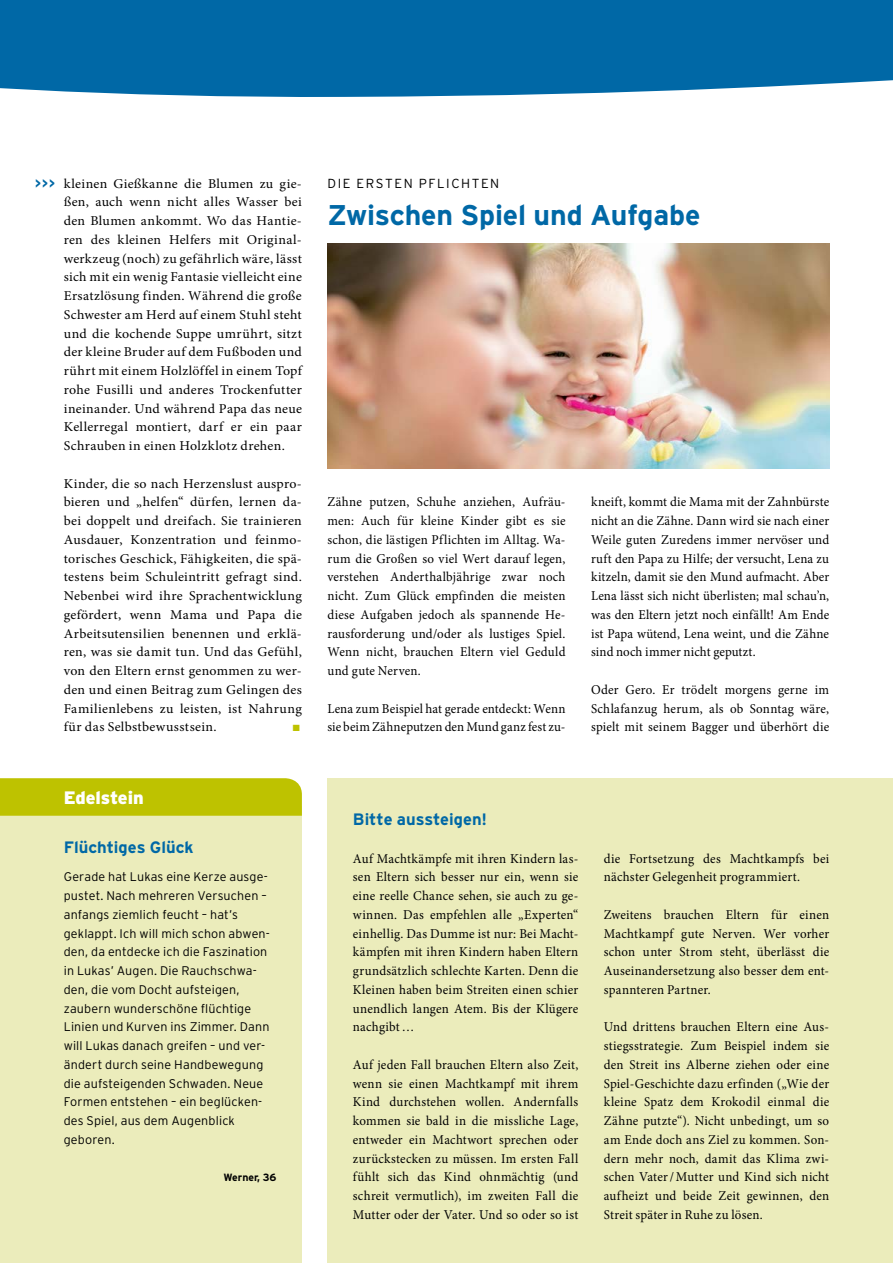
<style>
.page{position:relative;width:893px;height:1263px;background:#fff}
.page>*{position:absolute;margin:0;border:0;box-sizing:border-box;transform-origin:0 0}
.t1{font:700 28.5px "Interstate";letter-spacing:-.005em;color:#0068a6}
.t2{font:900 18px "Interstate";color:#fff}
.t3{font:700 16.5px "Interstate";color:#0068a6}
.t4{font:13.5px/18.8px "Minion Pro";letter-spacing:.015em;color:#000;text-align:justify;scale:.96 1}
.t5{font:13.5px/18.8px "Minion Pro";letter-spacing:.015em;color:#000;text-align:justify}
.t6{font:300 13.2px "Interstate";letter-spacing:.12em;color:#000}
.t7{font:300 12.6px/18.8px "Interstate";letter-spacing:.01em;color:#000}
.t8{font:700 10.5px "Interstate";color:#000}
.t9{font:9px "Zapf Dingbats ITC";color:#bec200}
.s1{font-family:"Interstate";font-weight:700;color:#0068a6}
</style>
<div class="page">
<div style="left:0;top:806px;width:302px;height:457px;background:#ebecbb"></div>
<div style="left:2px;top:778px;width:300px;height:38px;background:#bec200"></div>
<div style="left:327px;top:778px;width:566px;height:485px;background:#ebecbb"></div>
<img style="left:327px;top:244px;width:502px;height:225px">
<div style="left:2px;top:2px;width:889px;height:95px;background:#0068a6"></div>
<p class="t5" style="left:64px;top:174px;width:240px;text-indent:-29px"><span class="s1">&gt;&gt;&gt;</span> kleinen Gießkanne die Blumen zu gie&shy;ßen, auch wenn nicht alles Wasser bei den Blumen ankommt. Wo das Hantie&shy;ren des kleinen Helfers mit Original&shy;werkzeug (noch) zu gefährlich wäre, lässt sich mit ein wenig Fantasie vielleicht eine Ersatzlösung finden. Während die große Schwester am Herd auf einem Stuhl steht und die kochende Suppe umrührt, sitzt der kleine Bruder auf dem Fußboden und rührt mit einem Holzlöffel in einem Topf rohe Fusilli und anderes Trockenfutter ineinander. Und während Papa das neue Kellerregal montiert, darf er ein paar Schrauben in einen Holzklotz drehen.</p>
<p class="t5" style="left:64px;top:474px;width:240px">Kinder, die so nach Herzenslust auspro&shy;bieren und „helfen“ dürfen, lernen da&shy;bei doppelt und dreifach. Sie trainieren Ausdauer, Konzentration und feinmo&shy;torisches Geschick, Fähigkeiten, die spä&shy;testens beim Schuleintritt gefragt sind.<br>Nebenbei wird ihre Sprachentwicklung gefördert, wenn Mama und Papa die Arbeitsutensilien benennen und erklä&shy;ren, was sie damit tun. Und das Gefühl, von den Eltern ernst genommen zu wer&shy;den und einen Beitrag zum Gelingen des Familienlebens zu leisten, ist Nahrung für das Selbstbewusstsein.</p>
<p class="t9" style="left:293px;top:724px;width:9px">■</p>
<h2 class="t2" style="left:64px;top:787px;width:81px">Edelstein</h2>
<p class="t3" style="left:64px;top:838px;width:131px">Flüchtiges Glück</p>
<p class="t7" style="left:64px;top:867px;width:208px">Gerade hat Lukas eine Kerze ausge&shy;pustet. Nach mehreren Versuchen – anfangs ziemlich feucht – hat’s geklappt. Ich will mich schon abwen&shy;den, da entdecke ich die Faszination in Lukas’ Augen. Die Rauchschwa&shy;den, die vom Docht aufsteigen, zaubern wunderschöne flüchtige<br>Linien und Kurven ins Zimmer. Dann will Lukas danach greifen – und ver&shy;ändert durch seine Handbewegung die aufsteigenden Schwaden. Neue<br>Formen entstehen – ein beglücken&shy;des Spiel, aus dem Augenblick geboren.</p>
<p class="t8" style="left:223px;top:1172px;width:54px">Werner, 36</p>
<p class="t6" style="left:327px;top:175px;width:173px">DIE ERSTEN PFLICHTEN</p>
<h1 class="t1" style="left:327px;top:199px;width:375px">Zwischen Spiel und Aufgabe</h1>
<p class="t4" style="left:327px;top:493px;width:250px">Zähne putzen, Schuhe anziehen, Aufräu&shy;men: Auch für kleine Kinder gibt es sie schon, die lästigen Pflichten im Alltag. Wa&shy;rum die Großen so viel Wert darauf legen, verstehen Anderthalbjährige zwar noch nicht. Zum Glück empfinden die meisten diese Aufgaben jedoch als spannende He&shy;rausforderung und/oder als lustiges Spiel.<br>Wenn nicht, brauchen Eltern viel Geduld und gute Nerven.</p>
<p class="t4" style="left:327px;top:699px;width:250px">Lena zum Beispiel hat gerade entdeckt: Wenn sie beim Zähneputzen den Mund ganz fest zu-</p>
<p class="t4" style="left:591px;top:493px;width:250px">kneift, kommt die Mama mit der Zahnbürste nicht an die Zähne. Dann wird sie nach einer Weile guten Zuredens immer nervöser und ruft den Papa zu Hilfe; der versucht, Lena zu kitzeln, damit sie den Mund aufmacht. Aber Lena lässt sich nicht überlisten; mal schau’n, was den Eltern jetzt noch einfällt! Am Ende ist Papa wütend, Lena weint, und die Zähne sind noch immer nicht geputzt.</p>
<p class="t4" style="left:591px;top:680px;width:250px">Oder Gero. Er trödelt morgens gerne im Schlafanzug herum, als ob Sonntag wäre, spielt mit seinem Bagger und überhört die</p>
<p class="t3" style="left:353px;top:810px;width:136px">Bitte aussteigen!</p>
<p class="t4" style="left:353px;top:849px;width:236px">Auf Machtkämpfe mit ihren Kindern las&shy;sen Eltern sich besser nur ein, wenn sie eine reelle Chance sehen, sie auch zu ge&shy;winnen. Das empfehlen alle „Experten“ einhellig. Das Dumme ist nur: Bei Macht&shy;kämpfen mit ihren Kindern haben Eltern grundsätzlich schlechte Karten. Denn die Kleinen haben beim Streiten einen schier unendlich langen Atem. Bis der Klügere nachgibt…</p>
<p class="t4" style="left:353px;top:1055px;width:236px">Auf jeden Fall brauchen Eltern also Zeit, wenn sie einen Machtkampf mit ihrem Kind durchstehen wollen. Andernfalls kommen sie bald in die missliche Lage, entweder ein Machtwort sprechen oder zurückstecken zu müssen. Im ersten Fall fühlt sich das Kind ohnmächtig (und schreit vermutlich), im zweiten Fall die Mutter oder der Vater. Und so oder so ist</p>
<p class="t4" style="left:604px;top:849px;width:236px">die Fortsetzung des Machtkampfs bei nächster Gelegenheit programmiert.</p>
<p class="t4" style="left:604px;top:905px;width:236px">Zweitens brauchen Eltern für einen Machtkampf gute Nerven. Wer vorher schon unter Strom steht, überlässt die Auseinandersetzung also besser dem ent&shy;spannteren Partner.</p>
<p class="t4" style="left:604px;top:1018px;width:236px">Und drittens brauchen Eltern eine Aus&shy;stiegsstrategie. Zum Beispiel indem sie den Streit ins Alberne ziehen oder eine Spiel-Geschichte dazu erfinden („Wie der kleine Spatz dem Krokodil einmal die Zähne putzte“). Nicht unbedingt, um so am Ende doch ans Ziel zu kommen. Son&shy;dern mehr noch, damit das Klima zwi&shy;schen Vater/Mutter und Kind sich nicht aufheizt und beide Zeit gewinnen, den Streit später in Ruhe zu lösen.</p>
</div>
